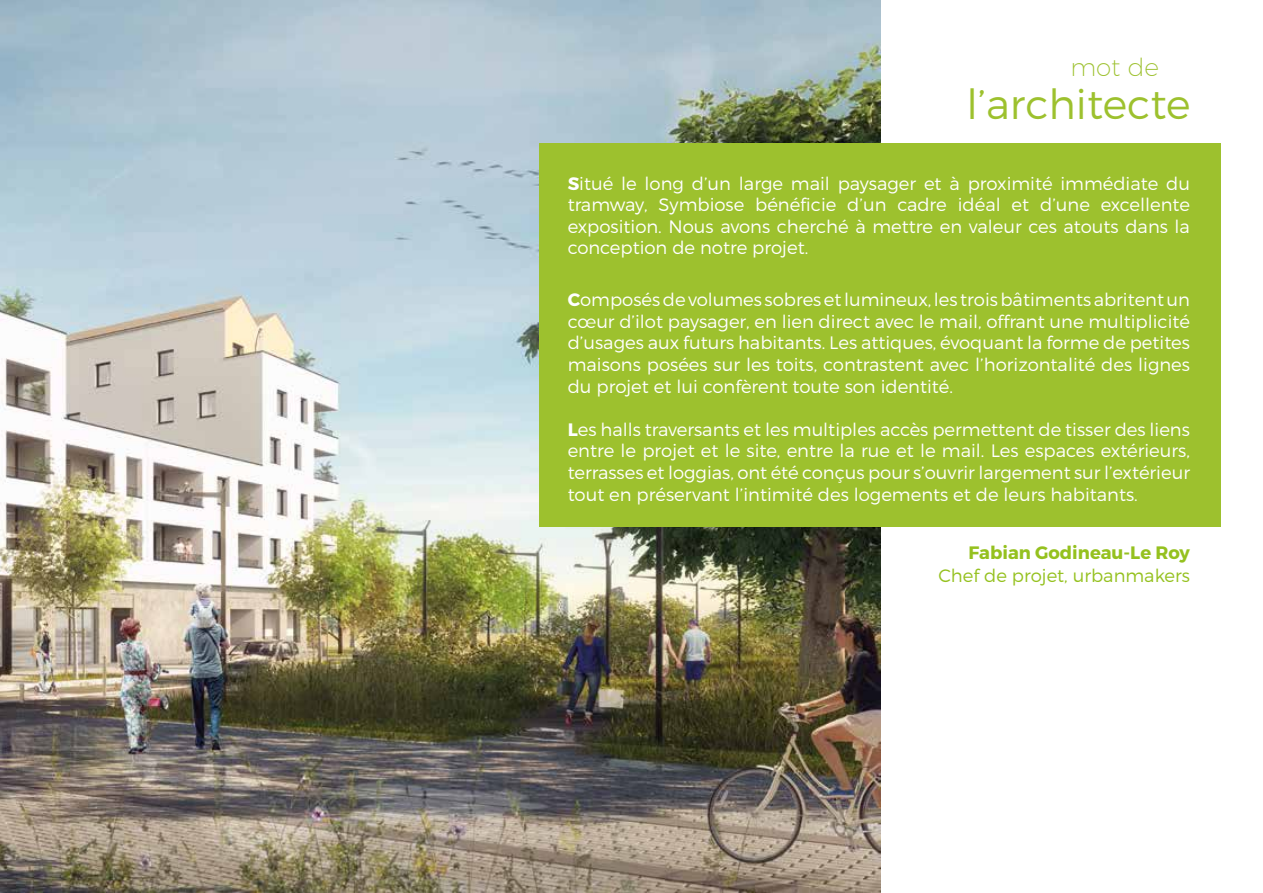
<style>
.page{position:relative;width:1263px;height:893px;background:#fff}
.page>*{position:absolute;margin:0;border:0;box-sizing:border-box;transform-origin:0 0}
.t1{font:300 41.4px "Montserrat";color:#9dc12e}
.t2{font:200 24.75px "Montserrat";color:#9dc12e}
.t3{font:300 18px/21.6px "Montserrat";color:#fff;text-align:justify}
.t4{font:300 18px "Montserrat";color:#95c11f}
.t5{font:700 18px "Montserrat";color:#95c11f}
.s1{font-weight:700}
</style>
<div class="page">
<img style="left:0;top:0;width:880px;height:893px">
<div style="left:539px;top:144px;width:682px;height:383px;background:#9dc12e"></div>
<h2 class="t2" style="left:1070px;top:49px;width:90px">mot de</h2>
<h1 class="t1" style="left:966px;top:79px;width:226px">l’architecte</h1>
<p class="t3" style="left:568px;top:172px;width:624px"><span class="s1">S</span>itué le long d’un large mail paysager et à proximité immédiate du tramway, Symbiose bénéficie d’un cadre idéal et d’une excellente exposition. Nous avons cherché à mettre en valeur ces atouts dans la conception de notre projet.</p>
<p class="t3" style="left:568px;top:289px;width:624px"><span class="s1">C</span>omposés de volumes sobres et lumineux, les trois bâtiments abritent un cœur d’ilot paysager, en lien direct avec le mail, offrant une multiplicité d’usages aux futurs habitants. Les attiques, évoquant la forme de petites maisons posées sur les toits, contrastent avec l’horizontalité des lignes du projet et lui confèrent toute son identité.</p>
<p class="t3" style="left:568px;top:418px;width:624px"><span class="s1">L</span>es halls traversants et les multiples accès permettent de tisser des liens entre le projet et le site, entre la rue et le mail. Les espaces extérieurs, terrasses et loggias, ont été conçus pour s’ouvrir largement sur l’extérieur tout en préservant l’intimité des logements et de leurs habitants.</p>
<p class="t5" style="left:968px;top:541px;width:223px">Fabian Godineau-Le Roy</p>
<p class="t4" style="left:938px;top:565px;width:253px">Chef de projet, urbanmakers</p>
</div>
